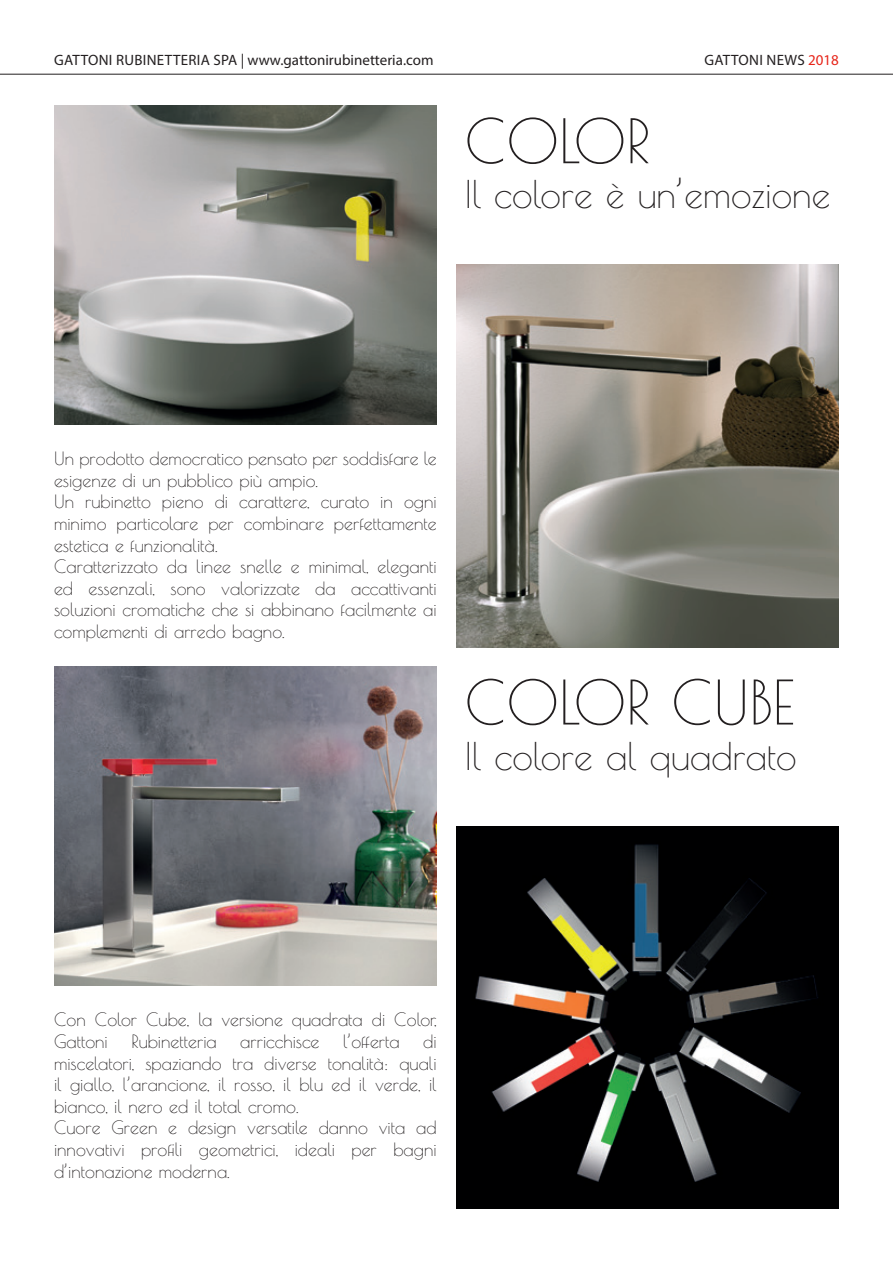
<style>
.page{position:relative;width:893px;height:1263px;background:#fff}
.page>*{position:absolute;margin:0;border:0;box-sizing:border-box;transform-origin:0 0}
.t1{font:60px "Poiret One";color:#231f20}
.t2{font:37.5px "Poiret One";color:#231f20}
.t3{font:18px/21.6px "Poiret One";color:#231f20}
.t4{font:15px "Myriad Pro";color:#231f20}
.t5{font:15px "Myriad Pro";letter-spacing:.02em;color:#231f20}
.s1{color:#e72419}
</style>
<div class="page">
<hr style="left:0;top:74px;width:893px;height:1px;background:#231f20">
<img style="left:54px;top:105px;width:383px;height:319px">
<img style="left:456px;top:265px;width:383px;height:383px">
<img style="left:54px;top:667px;width:383px;height:319px">
<img style="left:456px;top:826px;width:383px;height:383px">
<p class="t4" style="left:54px;top:51px;width:381px">GATTONI RUBINETTERIA Spa | www.gattonirubinetteria.com</p>
<p class="t5" style="left:705px;top:51px;width:136px">GATTONI NEWS <span class="s1">2018</span></p>
<h1 class="t1" style="left:465px;top:105px;width:147px">Color</h1>
<h2 class="t2" style="left:465px;top:172px;width:367px">Il colore è un’emozione</h2>
<p class="t3" style="left:54px;top:448px;width:384px">Un prodotto democratico pensato per soddisfare le esigenze di un pubblico più ampio.<br>Un rubinetto pieno di carattere, curato in ogni minimo particolare per combinare perfettamente estetica e funzionalità.<br>Caratterizzato da linee snelle e minimal, eleganti ed essenzali, sono valorizzate da accattivanti soluzioni cromatiche che si abbinano facilmente ai complementi di arredo bagno.</p>
<h1 class="t1" style="left:465px;top:667px;width:331px">Color CUBE</h1>
<h2 class="t2" style="left:465px;top:733px;width:333px">Il colore al quadrato</h2>
<p class="t3" style="left:54px;top:1009px;width:384px">Con Color Cube, la versione quadrata di Color,<br>Gattoni</p>
<p class="t3" style="left:131px;top:1030px;width:87px">Rubinetteria</p>
<p class="t3" style="left:240px;top:1030px;width:81px">arricchisce</p>
<p class="t3" style="left:343px;top:1030px;width:58px">l’offerta</p>
<p class="t3" style="left:54px;top:1030px;width:384px;text-indent:369px">di miscelatori, spaziando tra diverse tonalità: quali il giallo, l’arancione, il rosso, il blu ed il verde, il bianco, il nero ed il total cromo.<br>Cuore Green e design versatile danno vita ad innovativi profili geometrici, ideali per bagni d’intonazione moderna.</p>
</div>
